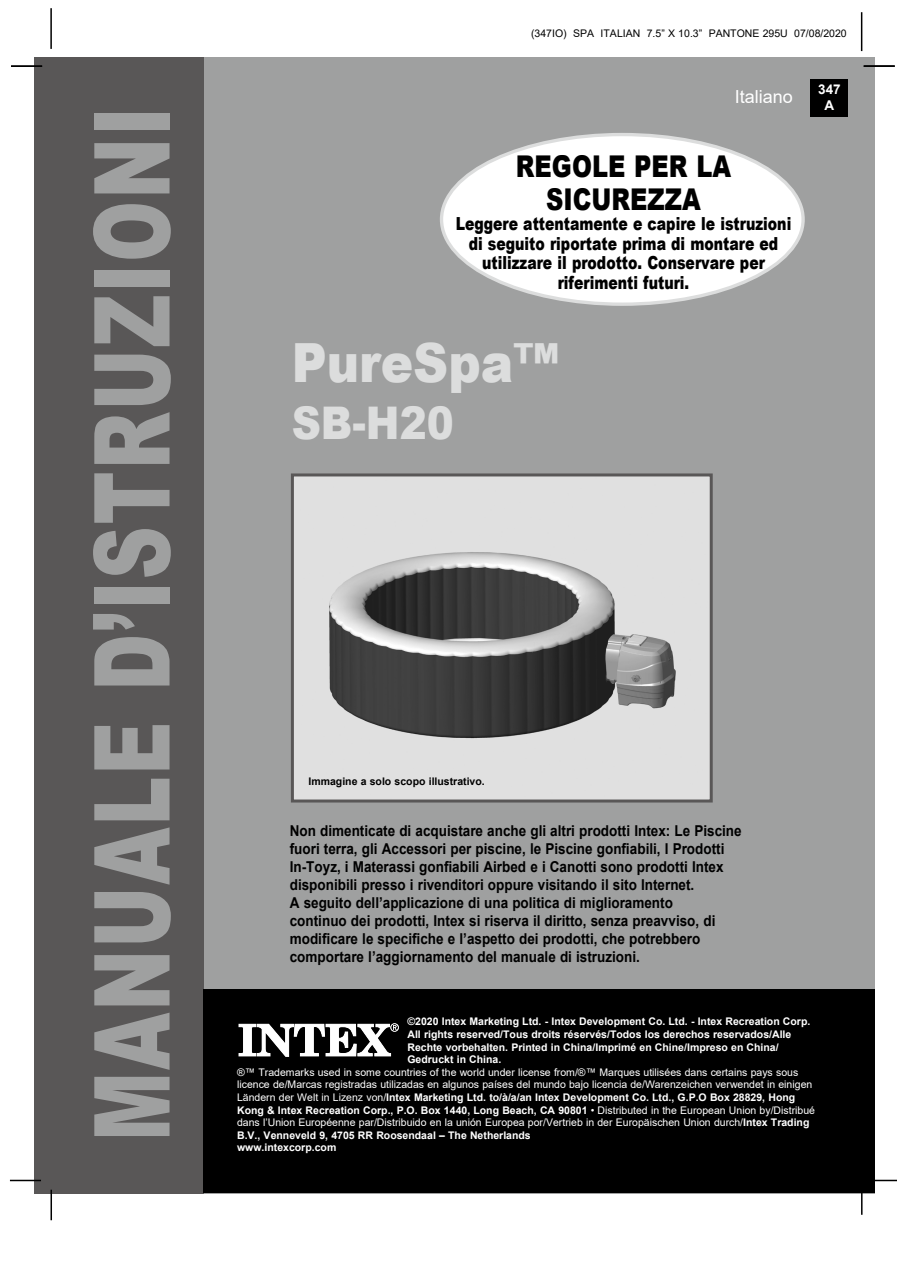
<style>
.page{position:relative;width:897px;height:1264px;background:#fff}
.page>*{position:absolute;margin:0;border:0;box-sizing:border-box;transform-origin:0 0}
.t1{font:900 105px "Arial";letter-spacing:.025em;color:#9fa0a0;scale:.7 1}
.t2{font:900 54px "Arial";color:#dcdddd;scale:.9 1}
.t3{font:900 45px "Arial";color:#dcdddd;scale:.9 1}
.t4{font:900 30px/32.7px "Arial";color:#000;text-align:center;scale:.8 1}
.t5{font:900 18px/19.5px "Arial";color:#000;text-align:center;scale:.78 1}
.t6{font:18px "Arial";color:#fff}
.t7{font:700 15px/18px "Arial";color:#000;scale:.9 1}
.t8{font:700 13.5px/16.2px "Arial";color:#fff;text-align:center}
.t9{font:10.5px/12.6px "Arial";color:#fff}
.t10{font:700 10.5px/12.6px "Arial";color:#fff}
.t11{font:10.5px "Arial";color:#000}
.t12{font:700 10.5px "Arial";color:#000}
.s1{font-weight:700}
</style>
<div class="page">
<div style="left:203px;top:57px;width:672px;height:1136px;background:#9fa0a0"></div>
<div style="left:810px;top:79px;width:38px;height:38px;background:#000"></div>
<hr style="left:50px;top:8px;width:2px;height:41px;background:#000">
<hr style="left:860px;top:12px;width:2px;height:39px;background:#000">
<div style="left:34px;top:57px;width:169px;height:1136px;background:#595757"></div>
<hr style="left:865px;top:1179px;width:31px;height:2px;background:#000">
<hr style="left:860px;top:1185px;width:2px;height:29px;background:#000">
<hr style="left:50px;top:1189px;width:2px;height:31px;background:#000">
<hr style="left:10px;top:1179px;width:31px;height:2px;background:#000">
<hr style="left:863px;top:65px;width:31px;height:2px;background:#000">
<hr style="left:11px;top:65px;width:31px;height:2px;background:#000">
<div style="left:203px;top:989px;width:671px;height:204px;background:#000"></div>
<img style="left:295px;top:477px;width:413px;height:321px">
<div style="left:291px;top:473px;width:421px;height:329px;border:3px solid #595757"></div>
<svg style="left:239px;top:1023px;width:160px;height:33px"></svg>
<div style="left:441px;top:135px;width:362px;height:169px;background:#fff;border-radius:50%"></div>
<h1 class="t1" style="left:56px;top:1141px;width:1478px;rotate:-90deg">MANUALE D’ISTRUZIONI</h1>
<p class="t11" style="left:531px;top:26px;width:317px">(347IO) SPA ITALIAN 7.5” X 10.3” PANTONE 295U 07/08/2020</p>
<h3 class="t6" style="left:734px;top:84px;width:60px">Italiano</h3>
<h3 class="t4" style="left:516px;top:149px;width:270px">REGOLE PER LA<br>SICUREZZA</h3>
<h3 class="t5" style="left:455px;top:213px;width:432px">Leggere attentamente e capire le istruzioni di seguito riportate prima di montare ed utilizzare il prodotto. Conservare per riferimenti futuri.</h3>
<h2 class="t2" style="left:292px;top:324px;width:299px">PureSpa™</h2>
<h3 class="t3" style="left:292px;top:390px;width:181px">SB-H20</h3>
<p class="t8" style="left:818px;top:81px;width:24px">347<br>A</p>
<p class="t12" style="left:308px;top:773px;width:178px">Immagine a solo scopo illustrativo.</p>
<p class="t7" style="left:290px;top:822px;width:503px">Non dimenticate di acquistare anche gli altri prodotti Intex: Le Piscine fuori terra, gli Accessori per piscine, le Piscine gonfiabili, I Prodotti In-Toyz, i Materassi gonfiabili Airbed e i Canotti sono prodotti Intex disponibili presso i rivenditori oppure visitando il sito Internet.<br>A seguito dell’applicazione di una politica di miglioramento<br>continuo dei prodotti, Intex si riserva il diritto, senza preavviso, di modificare le specifiche e l’aspetto dei prodotti, che potrebbero comportare l’aggiornamento del manuale di istruzioni.</p>
<p class="t10" style="left:407px;top:1015px;width:404px">©2020 Intex Marketing Ltd. - Intex Development Co. Ltd. - Intex Recreation Corp.<br>All rights reserved/Tous droits réservés/Todos los derechos reservados/Alle Rechte vorbehalten. Printed in China/Imprimé en Chine/Impreso en China/ Gedruckt in China.</p>
<p class="t9" style="left:237px;top:1065px;width:579px">®™ Trademarks used in some countries of the world under license from/®™ Marques utilisées dans certains pays sous licence de/Marcas registradas utilizadas en algunos países del mundo bajo licencia de/Warenzeichen verwendet in einigen Ländern der Welt in Lizenz von/<span class="s1">Intex Marketing Ltd. to/à/a/an Intex Development Co. Ltd., G.P.O Box 28829, Hong Kong &amp; Intex Recreation Corp., P.O. Box 1440, Long Beach, CA 90801</span> • Distributed in the European Union by/Distribué dans l’Union Européenne par/Distribuido en la unión Europea por/Vertrieb in der Europäischen Union durch/<span class="s1">Intex Trading B.V., Venneveld 9, 4705 RR Roosendaal – The Netherlands<br>www.intexcorp.com</span></p>
</div>
